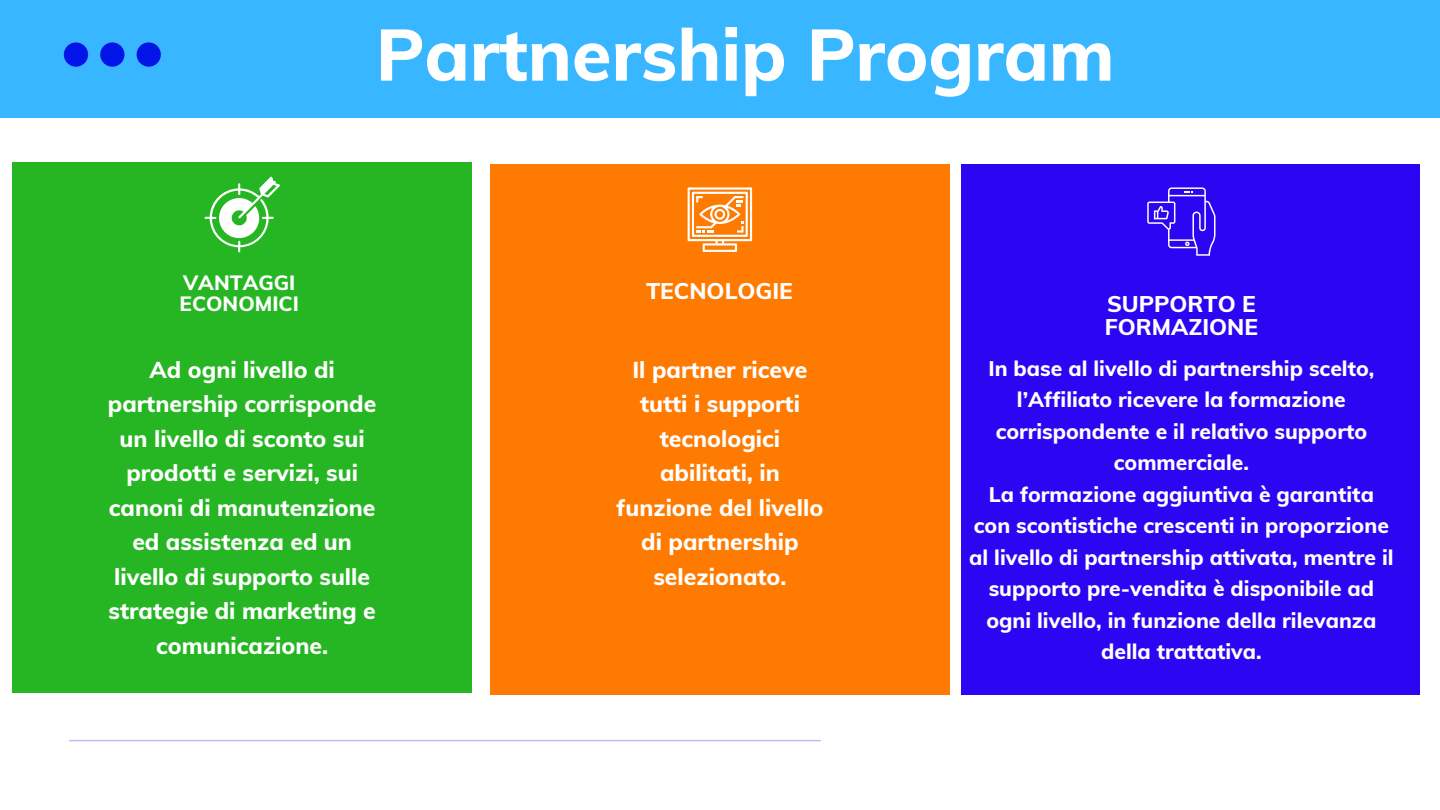
<style>
.page{position:relative;width:1440px;height:810px;background:#fff}
.page>*{position:absolute;margin:0;border:0;box-sizing:border-box;transform-origin:0 0}
.t1{font:800 72px "Muli";color:#fff}
.t2{font:800 23px/34.5px "Muli";color:#fff;text-align:center}
.t3{font:800 22.7px "Muli";color:#fff}
.t4{font:800 21.1px/31.5px "Muli";color:#fff;text-align:center}
.t5{font:800 20.7px "Muli";color:#fff}
</style>
<div class="page">
<div style="left:0;top:0;width:1439px;height:118px;background:#38b6ff"></div>
<svg style="left:64px;top:42px;width:97px;height:25px"></svg>
<svg style="left:69px;top:740px;width:752px;height:1px"></svg>
<div style="left:961px;top:165px;width:459px;height:530px;background:#2c05f2"></div>
<div style="left:13px;top:162px;width:459px;height:531px;background:#26b623"></div>
<svg style="left:205px;top:177px;width:75px;height:75px"></svg>
<div style="left:490px;top:165px;width:459px;height:530px;background:#ff7a00"></div>
<svg style="left:688px;top:187px;width:64px;height:65px"></svg>
<svg style="left:1147px;top:187px;width:68px;height:69px"></svg>
<p class="t5" style="left:183px;top:270px;width:114px">VANTAGGI</p>
<p class="t5" style="left:180px;top:290px;width:121px">ECONOMICI</p>
<p class="t1" style="left:376px;top:8px;width:740px">Partnership Program</p>
<p class="t3" style="left:646px;top:276px;width:148px">TECNOLOGIE</p>
<p class="t3" style="left:1107px;top:289px;width:150px">SUPPORTO E</p>
<p class="t3" style="left:1105px;top:312px;width:155px">FORMAZIONE</p>
<p class="t2" style="left:108px;top:352px;width:270px">Ad ogni livello di partnership corrisponde un livello di sconto sui prodotti e servizi, sui canoni di manutenzione ed assistenza ed un livello di supporto sulle strategie di marketing e comunicazione.</p>
<p class="t2" style="left:617px;top:352px;width:208px">Il partner riceve tutti i supporti tecnologici abilitati, in funzione del livello di partnership selezionato.</p>
<p class="t4" style="left:988px;top:352px;width:388px">In base al livello di partnership scelto, l’Affiliato ricevere la formazione corrispondente e il relativo supporto commerciale.</p>
<p class="t4" style="left:969px;top:478px;width:426px">La formazione aggiuntiva è garantita con scontistiche crescenti in proporzione al livello di partnership attivata, mentre il supporto pre-vendita è disponibile ad ogni livello, in funzione della rilevanza della trattativa.</p>
</div>
